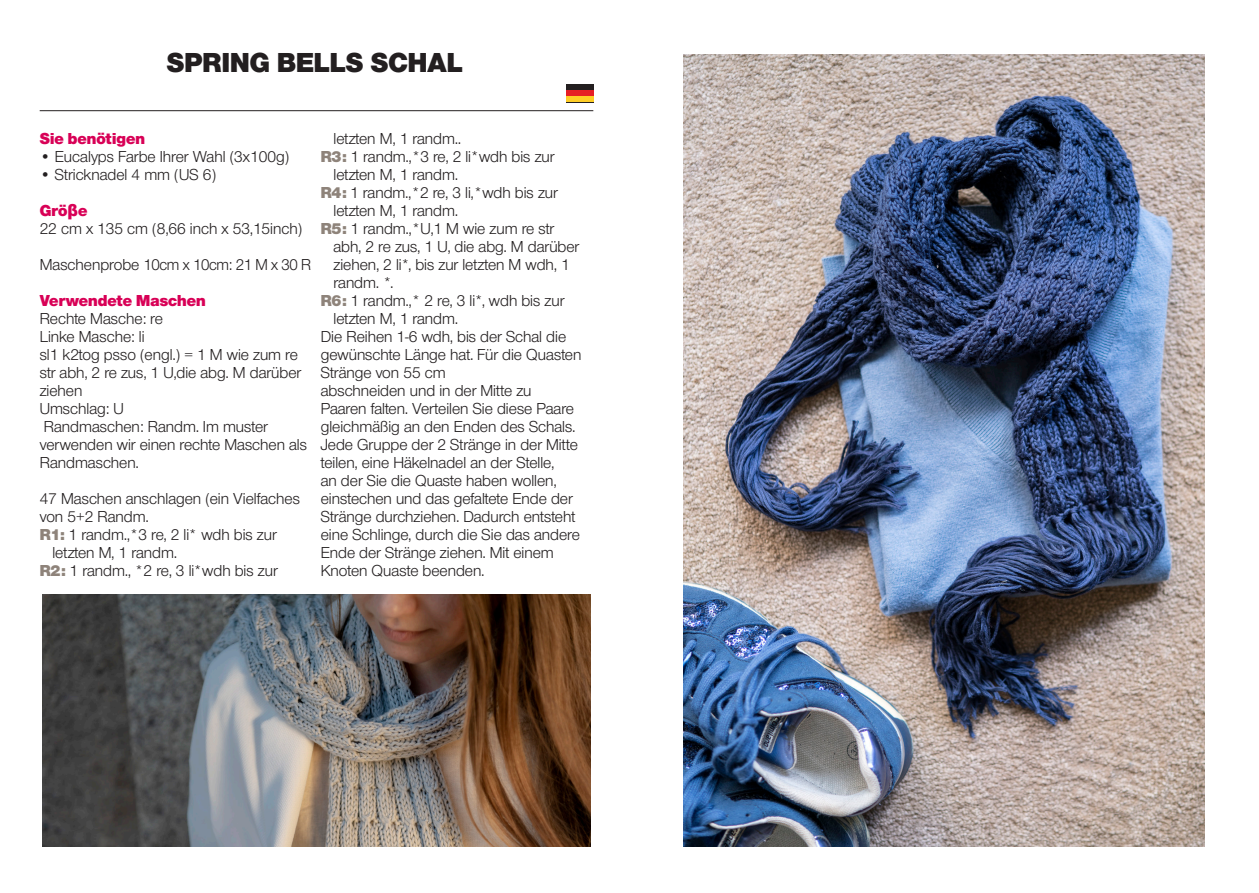
<style>
.page{position:relative;width:1259px;height:893px;background:#fff}
.page>*{position:absolute;margin:0;border:0;box-sizing:border-box;transform-origin:0 0}
.t1{font:900 28.5px "Nimbus San Nov D";color:#231f20}
.t2{font:16.5px/18px "Nimbus San Nov D";color:#231f20}
.t3{font:900 16.5px "Nimbus San Nov D";color:#d80056}
.s1{font-family:"Arial"}
.s2{font-weight:900;color:#8e837a}
</style>
<div class="page">
<div style="left:567px;top:84px;width:27px;height:18px;background:#231f20"></div>
<div style="left:567px;top:90px;width:27px;height:12px;background:#e61e24"></div>
<div style="left:567px;top:96px;width:27px;height:6px;background:#fecd26"></div>
<hr style="left:40px;top:110px;width:553px;height:1px;background:#231f20">
<img style="left:683px;top:54px;width:522px;height:792px">
<img style="left:42px;top:594px;width:549px;height:252px">
<p class="t1" style="left:167px;top:46px;width:297px">SPRING BELLS SCHAL</p>
<p class="t3" style="left:40px;top:129px;width:107px">Sie benötigen</p>
<p class="t2" style="left:40px;top:148px;width:251px">• Eucalyps Farbe Ihrer Wahl (3x100g)</p>
<p class="t2" style="left:40px;top:166px;width:178px">• Stricknadel 4 mm (US 6)</p>
<p class="t3" style="left:40px;top:201px;width:49px">Grö<span class="s1">β</span>e</p>
<p class="t2" style="left:40px;top:220px;width:264px">22 cm x 135 cm (8,66 inch x 53,15inch)</p>
<p class="t2" style="left:40px;top:256px;width:273px">Maschenprobe 10cm x 10cm: 21 M x 30 R</p>
<p class="t3" style="left:40px;top:291px;width:168px">Verwendete Maschen</p>
<p class="t2" style="left:40px;top:310px;width:125px">Rechte Masche: re</p>
<p class="t2" style="left:40px;top:328px;width:106px">Linke Masche: li</p>
<p class="t2" style="left:40px;top:346px;width:263px">sl1 k2tog psso (engl.) = 1 M wie zum re str abh, 2 re zus, 1 U,die abg. M darüber ziehen</p>
<p class="t2" style="left:40px;top:400px;width:86px">Umschlag: U</p>
<p class="t2" style="left:40px;top:418px;width:269px">Randmaschen: Randm. Im muster verwenden wir einen rechte Maschen als<br>Randmaschen.</p>
<p class="t2" style="left:40px;top:490px;width:262px">47 Maschen anschlagen (ein Vielfaches von 5+2 Randm.</p>
<p class="t2" style="left:52px;top:526px;width:226px;text-indent:-13px"><span class="s2">R1:</span> 1 randm.,*3 re, 2 li* wdh bis zur letzten M, 1 randm.</p>
<p class="t2" style="left:40px;top:562px;width:239px"><span class="s2">R2:</span> 1 randm., *2 re, 3 li*wdh bis zur</p>
<p class="t2" style="left:333px;top:130px;width:129px">letzten M, 1 randm..</p>
<p class="t2" style="left:333px;top:148px;width:222px;text-indent:-13px"><span class="s2">R3:</span> 1 randm.,*3 re, 2 li*wdh bis zur letzten M, 1 randm.</p>
<p class="t2" style="left:333px;top:184px;width:226px;text-indent:-13px"><span class="s2">R4:</span> 1 randm.,*2 re, 3 li,*wdh bis zur letzten M, 1 randm.</p>
<p class="t2" style="left:333px;top:220px;width:247px;text-indent:-13px"><span class="s2">R5:</span> 1 randm.,*U,1 M wie zum re str abh, 2 re zus, 1 U, die abg. M darüber ziehen, 2 li*, bis zur letzten M wdh, 1 randm. *.</p>
<p class="t2" style="left:333px;top:292px;width:232px;text-indent:-13px"><span class="s2">R6:</span> 1 randm.,* 2 re, 3 li*, wdh bis zur letzten M, 1 randm.</p>
<p class="t2" style="left:321px;top:328px;width:262px">Die Reihen 1-6 wdh, bis der Schal die gewünschte Länge hat. Für die Quasten<br>Stränge von 55 cm</p>
<p class="t2" style="left:321px;top:382px;width:261px">abschneiden und in der Mitte zu Paaren falten. Verteilen Sie diese Paare gleichmäßig an den Enden des Schals.<br>Jede Gruppe der 2 Stränge in der Mitte teilen, eine Häkelnadel an der Stelle,<br>an der Sie die Quaste haben wollen, einstechen und das gefaltete Ende der Stränge durchziehen. Dadurch entsteht eine Schlinge, durch die Sie das andere Ende der Stränge ziehen. Mit einem Knoten Quaste beenden.</p>
</div>
